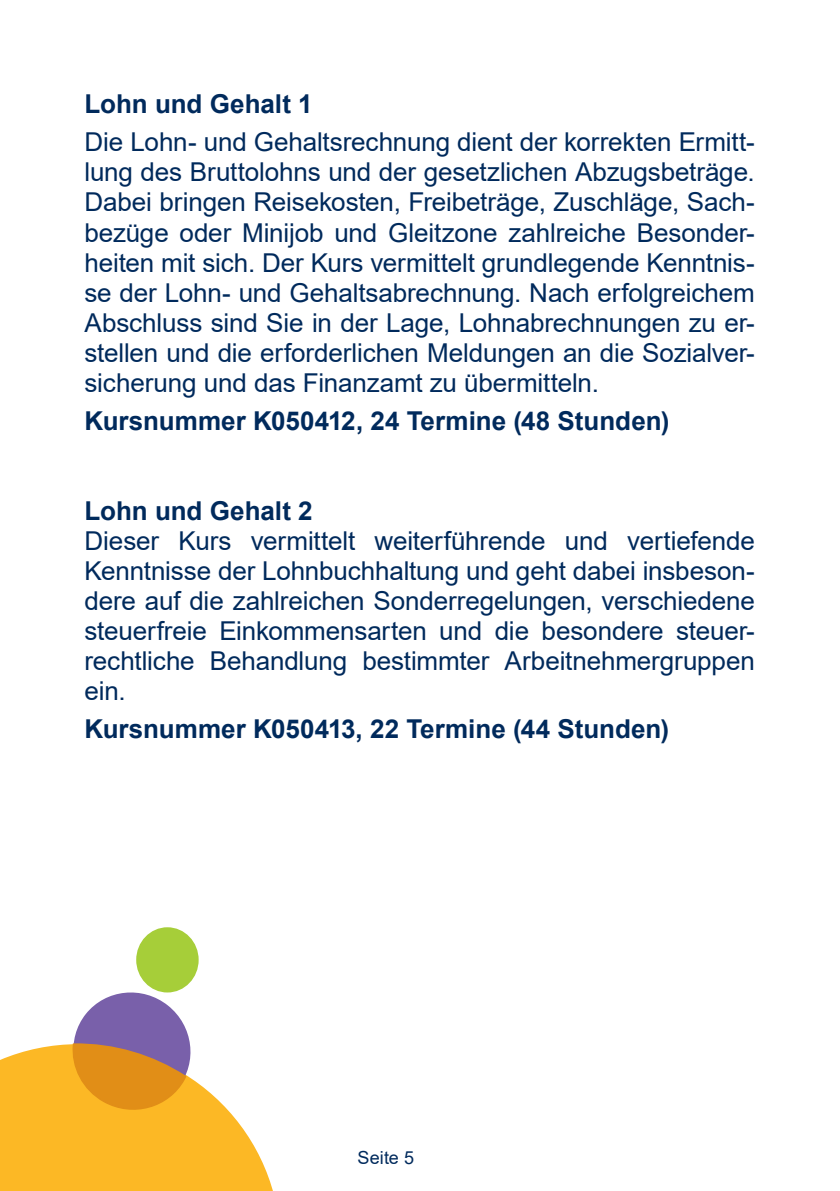
<style>
.page{position:relative;width:840px;height:1191px;background:#fff}
.page>*{position:absolute;margin:0;border:0;box-sizing:border-box;transform-origin:0 0}
.Überschriften{font:26px/30px "Arial";letter-spacing:-.005em;color:#002a5c;text-align:justify}
.Überschriften-2{font:700 26px "Arial";color:#002a5c}
.t1{font:18px "Arial";letter-spacing:.005em;color:#002a5c}
</style>
<div class="page">
<svg style="left:0;top:1044px;width:273px;height:147px"></svg>
<svg style="left:66px;top:985px;width:132px;height:134px"></svg>
<div style="left:137px;top:928px;width:60px;height:63px;background:#a6ce39;border-radius:50%"></div>
<div style="left:136px;top:927px;width:62px;height:65px;border:2px solid #a6ce39;border-radius:50%"></div>
<p class="Überschriften-2" style="left:84px;top:86px;width:230px">Lohn und Gehalt 1</p>
<p class="Überschriften" style="left:84px;top:127px;width:671px">Die Lohn- und Gehaltsrechnung dient der korrekten Ermitt&shy;lung des Bruttolohns und der gesetzlichen Abzugsbeträge.<br>Dabei bringen Reisekosten, Freibeträge, Zuschläge, Sach&shy;bezüge oder Minijob und Gleitzone zahlreiche Besonder&shy;heiten mit sich. Der Kurs vermittelt grundlegende Kenntnis&shy;se der Lohn- und Gehaltsabrechnung. Nach erfolgreichem Abschluss sind Sie in der Lage, Lohnabrechnungen zu er&shy;stellen und die erforderlichen Meldungen an die Sozialver&shy;sicherung und das Finanzamt zu übermitteln.</p>
<p class="Überschriften-2" style="left:84px;top:402px;width:586px">Kursnummer K050412, 24 Termine (48 Stunden)</p>
<p class="Überschriften-2" style="left:84px;top:492px;width:230px">Lohn und Gehalt 2</p>
<p class="Überschriften" style="left:84px;top:525px;width:671px">Dieser Kurs vermittelt weiterführende und vertiefende Kenntnisse der Lohnbuchhaltung und geht dabei insbeson&shy;dere auf die zahlreichen Sonderregelungen, verschiedene steuerfreie Einkommensarten und die besondere steuer&shy;rechtliche Behandlung bestimmter Arbeitnehmergruppen ein.</p>
<p class="Überschriften-2" style="left:84px;top:710px;width:586px">Kursnummer K050413, 22 Termine (44 Stunden)</p>
<p class="t1" style="left:357px;top:1145px;width:58px">Seite 5</p>
</div>
